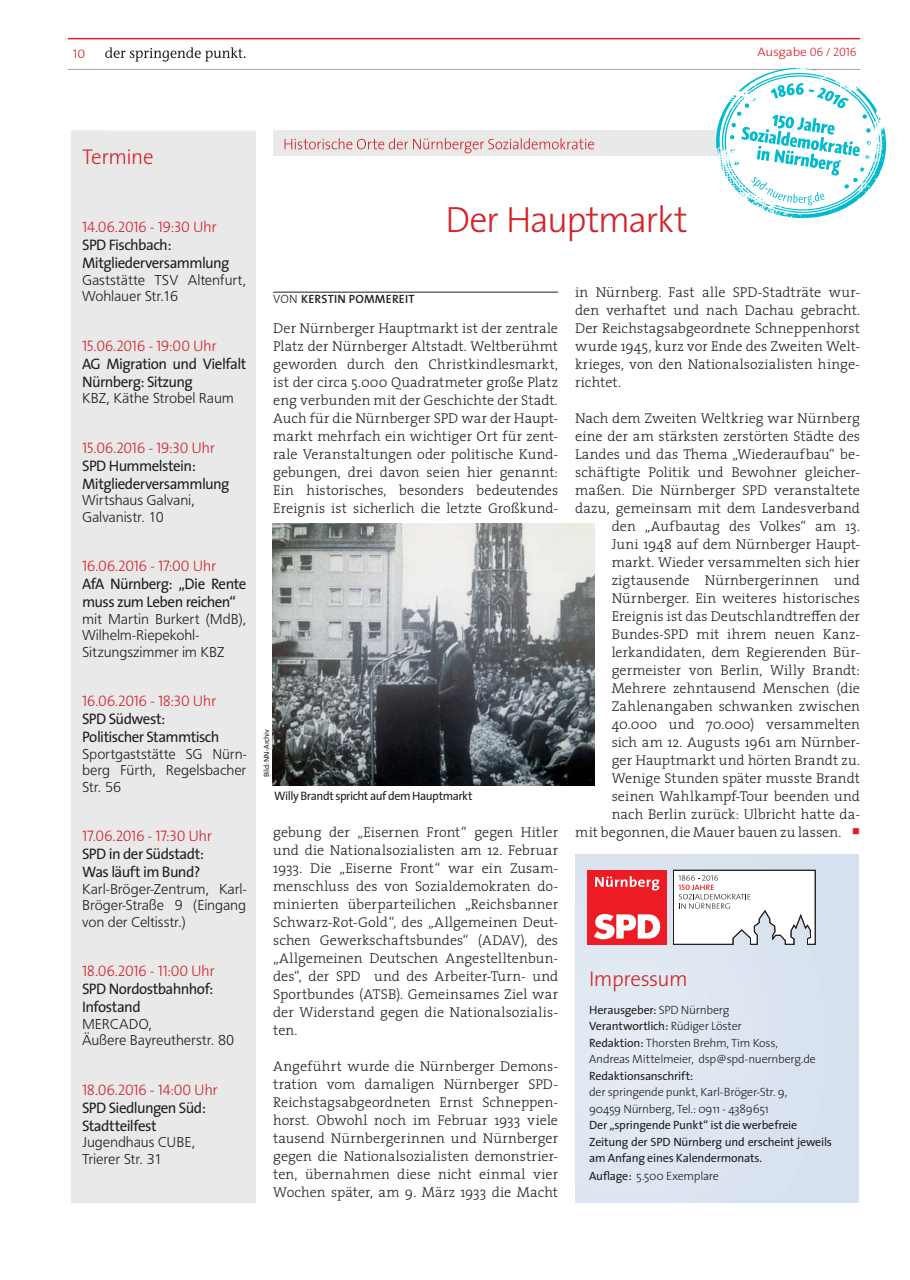
<style>
.page{position:relative;width:910px;height:1280px;background:#fff}
.page>*{position:absolute;margin:0;border:0;box-sizing:border-box;transform-origin:0 0}
.t1{font:300 36.75px "The Sans";letter-spacing:-.035em;color:#d2232a}
.t2{font:300 21.45px "The Sans";letter-spacing:-.025em;color:#d2232a}
.t3{font:15.3px/18px "The Sans";letter-spacing:-.035em;color:#231f20}
.t4{font:15.3px "The Sans Light Caps";letter-spacing:-.025em;color:#d2232a}
.t5{font:300 15px/16.5px "Front Page";letter-spacing:-.01em;color:#231f20}
.t6{font:300 14.25px/18px "The Serif";letter-spacing:.005em;color:#231f20;text-align:justify}
.t7{font:300 12.45px "The Sans";letter-spacing:-.02em;color:#d72229;scale:1.09 1}
.t8{font:12.45px "The Sans Light Caps";color:#d72229;scale:1.09 1}
.t9{font:12.3px "The Sans";letter-spacing:-.04em;color:#231f20}
.t10{font:300 12px/16.5px "The Sans";letter-spacing:-.02em;color:#231f20}
.t11{font:12px/16.5px "The Sans";letter-spacing:-.02em;color:#231f20}
.t12{font:12px "The Sans Semi Bold Caps";letter-spacing:.015em;color:#231f20}
.t13{font:7.65px "The Sans";letter-spacing:-.015em;color:#231f20}
.s1{font-family:"The Sans Light Caps";font-weight:400;font-size:12.3px}
.s2{font-family:"The Sans";font-weight:300}
.s3{font-family:"The Sans Light Caps"}
.s4{font-weight:400}
</style>
<div class="page">
<hr style="left:68px;top:69px;width:792px;height:1px;background:#a5a7a9">
<svg style="left:105px;top:47px;width:141px;height:15px"></svg>
<hr style="left:68px;top:38px;width:792px;height:1px;background:#d72229">
<div style="left:71px;top:130px;width:185px;height:1073px;background:#e9e9ea"></div>
<hr style="left:273px;top:292px;width:285px;height:1px;background:#231f20">
<div style="left:575px;top:855px;width:284px;height:347px;background:#dde6f1"></div>
<svg style="left:673px;top:870px;width:143px;height:75px;background:#e8e7e9"></svg>
<div style="left:588px;top:870px;width:79px;height:74px;background:#ed1c24"></div>
<svg style="left:594px;top:914px;width:66px;height:25px"></svg>
<svg style="left:595px;top:876px;width:64px;height:14px"></svg>
<div style="left:273px;top:130px;width:587px;height:26px;background:#e9e9ea"></div>
<svg style="left:285px;top:138px;width:309px;height:15px"></svg>
<img style="left:272px;top:524px;width:323px;height:261px">
<svg style="left:716px;top:67px;width:171px;height:151px"></svg>
<p class="t8" style="left:73px;top:49px;width:13px">10</p>
<p class="t7" style="left:757px;top:47px;width:93px">Ausgabe <span class="s1">06 / 2016</span></p>
<h2 class="t2" style="left:82px;top:148px;width:73px">Termine</h2>
<p class="t4" style="left:82px;top:222px;width:136px">14.06.2016 - 19:30 <span class="s2">Uhr</span></p>
<p class="t3" style="left:82px;top:238px;width:149px">SPD Fischbach:<br>Mitgliederversammlung</p>
<p class="t5" style="left:82px;top:272px;width:166px">Gaststätte TSV Altenfurt,<br>Wohlauer Str.16</p>
<p class="t4" style="left:82px;top:340px;width:136px">15.06.2016 - 19:00 <span class="s2">Uhr</span></p>
<p class="t3" style="left:82px;top:356px;width:166px">AG Migration und Vielfalt<br>Nürnberg: Sitzung</p>
<p class="t5" style="left:82px;top:391px;width:153px">KBZ, Käthe Strobel Raum</p>
<p class="t4" style="left:82px;top:442px;width:134px">15.06.2016 - 19:30 <span class="s2">Uhr</span></p>
<p class="t3" style="left:82px;top:458px;width:149px">SPD Hummelstein:<br>Mitgliederversammlung</p>
<p class="t5" style="left:82px;top:493px;width:114px">Wirtshaus Galvani,<br>Galvanistr. 10</p>
<p class="t4" style="left:82px;top:561px;width:136px">16.06.2016 - 17:00 <span class="s2">Uhr</span></p>
<p class="t3" style="left:82px;top:577px;width:166px">AfA Nürnberg: „Die Rente muss zum Leben reichen“</p>
<p class="t5" style="left:82px;top:611px;width:166px">mit Martin Burkert (MdB),<br>Wilhelm-Riepekohl-<br>Sitzungszimmer im KBZ</p>
<p class="t4" style="left:82px;top:696px;width:136px">16.06.2016 - 18:30 <span class="s2">Uhr</span></p>
<p class="t3" style="left:82px;top:712px;width:139px">SPD Südwest:<br>Politischer Stammtisch</p>
<p class="t5" style="left:82px;top:746px;width:166px;text-align:justify">Sportgaststätte SG Nürn&shy;berg Fürth, Regelsbacher Str. 56</p>
<p class="t4" style="left:82px;top:831px;width:132px">17.06.2016 - 17:30 <span class="s2">Uhr</span></p>
<p class="t3" style="left:82px;top:847px;width:123px">SPD in der Südstadt:<br>Was läuft im Bund?</p>
<p class="t5" style="left:82px;top:881px;width:166px;text-align:justify">Karl-Bröger-Zentrum, Karl-Bröger-Straße 9 (Eingang von der Celtisstr.)</p>
<p class="t4" style="left:82px;top:966px;width:134px">18.06.2016 - 11:00 <span class="s2">Uhr</span></p>
<p class="t3" style="left:82px;top:982px;width:133px">SPD Nordostbahnhof:<br>Infostand</p>
<p class="t5" style="left:82px;top:1016px;width:154px">MERCADO,<br>Äußere Bayreutherstr. 80</p>
<p class="t4" style="left:82px;top:1084px;width:137px">18.06.2016 - 14:00 <span class="s2">Uhr</span></p>
<p class="t3" style="left:82px;top:1100px;width:126px">SPD Siedlungen Süd:<br>Stadtteilfest</p>
<p class="t5" style="left:82px;top:1135px;width:115px">Jugendhaus CUBE,<br>Trierer Str. 31</p>
<h1 class="t1" style="left:445px;top:205px;width:244px">Der Hauptmarkt</h1>
<p class="t12" style="left:273px;top:294px;width:143px"><span class="s3">VON</span> KERSTIN POMMEREIT</p>
<p class="t6" style="left:273px;top:320px;width:286px">Der Nürnberger Hauptmarkt ist der zentrale Platz der Nürnberger Altstadt. Weltberühmt geworden durch den Christkindlesmarkt, ist der circa 5.000 Quadratmeter große Platz eng verbunden mit der Geschichte der Stadt.<br>Auch für die Nürnberger SPD war der Haupt&shy;markt mehrfach ein wichtiger Ort für zent&shy;rale Veranstaltungen oder politische Kund&shy;gebungen, drei davon seien hier genannt:<br>Ein historisches, besonders bedeutendes Ereignis ist sicherlich die letzte Großkund-</p>
<p class="t13" style="left:264px;top:777px;width:49px;rotate:-90deg">Bild: NN-Archiv</p>
<p class="t9" style="left:274px;top:791px;width:200px">Willy Brandt spricht auf dem Hauptmarkt</p>
<p class="t6" style="left:273px;top:824px;width:286px">gebung der „Eisernen Front“ gegen Hitler und die Nationalsozialisten am 12. Februar 1933. Die „Eiserne Front“ war ein Zusam&shy;menschluss des von Sozialdemokraten do&shy;minierten überparteilichen „Reichsbanner Schwarz-Rot-Gold“, des „Allgemeinen Deut&shy;schen Gewerkschaftsbundes“ (ADAV), des „Allgemeinen Deutschen Angestelltenbun&shy;des“, der SPD und des Arbeiter-Turn- und Sportbundes (ATSB). Gemeinsames Ziel war der Widerstand gegen die Nationalsozialis&shy;ten.</p>
<p class="t6" style="left:273px;top:1058px;width:286px">Angeführt wurde die Nürnberger Demons&shy;tration vom damaligen Nürnberger SPD-Reichstagsabgeordneten Ernst Schneppen&shy;horst. Obwohl noch im Februar 1933 viele tausend Nürnbergerinnen und Nürnberger gegen die Nationalsozialisten demonstrier&shy;ten, übernahmen diese nicht einmal vier Wochen später, am 9. März 1933 die Macht</p>
<p class="t6" style="left:575px;top:284px;width:286px">in Nürnberg. Fast alle SPD-Stadträte wur&shy;den verhaftet und nach Dachau gebracht.<br>Der Reichstagsabgeordnete Schneppenhorst wurde 1945, kurz vor Ende des Zweiten Welt&shy;krieges, von den Nationalsozialisten hinge&shy;richtet.</p>
<p class="t6" style="left:575px;top:410px;width:286px">Nach dem Zweiten Weltkrieg war Nürnberg</p>
<p class="t6" style="left:575px;top:428px;width:286px">eine der am stärksten zerstörten Städte des</p>
<p class="t6" style="left:575px;top:446px;width:286px">Landes und das Thema „Wiederaufbau“ be-</p>
<p class="t6" style="left:575px;top:464px;width:286px">schäftigte Politik und Bewohner gleicher-</p>
<p class="t6" style="left:575px;top:482px;width:286px">maßen. Die Nürnberger SPD veranstaltete</p>
<p class="t6" style="left:575px;top:500px;width:286px">dazu, gemeinsam mit dem Landesverband</p>
<p class="t6" style="left:612px;top:518px;width:250px">den „Aufbautag des Volkes“ am 13.</p>
<p class="t6" style="left:612px;top:536px;width:250px">Juni 1948 auf dem Nürnberger Haupt-</p>
<p class="t6" style="left:612px;top:554px;width:250px">markt. Wieder versammelten sich hier</p>
<p class="t6" style="left:612px;top:572px;width:250px">zigtausende Nürnbergerinnen und</p>
<p class="t6" style="left:612px;top:590px;width:250px">Nürnberger. Ein weiteres historisches</p>
<p class="t6" style="left:612px;top:608px;width:250px">Ereignis ist das Deutschlandtreffen der</p>
<p class="t6" style="left:612px;top:626px;width:250px">Bundes-SPD mit ihrem neuen Kanz-</p>
<p class="t6" style="left:612px;top:644px;width:250px">lerkandidaten, dem Regierenden Bür-</p>
<p class="t6" style="left:612px;top:662px;width:250px">germeister von Berlin, Willy Brandt:</p>
<p class="t6" style="left:612px;top:680px;width:250px">Mehrere zehntausend Menschen (die</p>
<p class="t6" style="left:612px;top:698px;width:250px">Zahlenangaben schwanken zwischen</p>
<p class="t6" style="left:612px;top:716px;width:250px">40.000 und 70.000) versammelten</p>
<p class="t6" style="left:612px;top:734px;width:250px">sich am 12. Augusts 1961 am Nürnber-</p>
<p class="t6" style="left:612px;top:752px;width:250px">ger Hauptmarkt und hörten Brandt zu.</p>
<p class="t6" style="left:612px;top:770px;width:250px">Wenige Stunden später musste Brandt</p>
<p class="t6" style="left:612px;top:788px;width:250px">seinen Wahlkampf-Tour beenden und</p>
<p class="t6" style="left:612px;top:806px;width:250px">nach Berlin zurück: Ulbricht hatte da-</p>
<p class="t6" style="left:575px;top:824px;width:268px">mit begonnen, die Mauer bauen zu lassen.</p>
<h2 class="t2" style="left:589px;top:971px;width:100px">Impressum</h2>
<p class="t10" style="left:589px;top:1003px;width:228px"><span class="s4">Herausgeber:</span> SPD Nürnberg<br><span class="s4">Verantwortlich:</span> Rüdiger Löster<br><span class="s4">Redaktion:</span> Thorsten Brehm, Tim Koss, Andreas Mittelmeier, dsp@spd-nuernberg.de</p>
<p class="t11" style="left:589px;top:1069px;width:106px">Redaktionsanschrift:</p>
<p class="t10" style="left:589px;top:1085px;width:200px">der springende punkt, Karl-Bröger-Str. 9,<br>90459 Nürnberg, Tel.: 0911 - 4389651</p>
<p class="t11" style="left:589px;top:1118px;width:244px">Der „springende Punkt“ ist die werbefreie<br>Zeitung der SPD Nürnberg und erscheint jeweils am Anfang eines Kalendermonats.</p>
<p class="t10" style="left:589px;top:1169px;width:131px"><span class="s4">Auflage:</span> 5.500 Exemplare</p>
</div>
